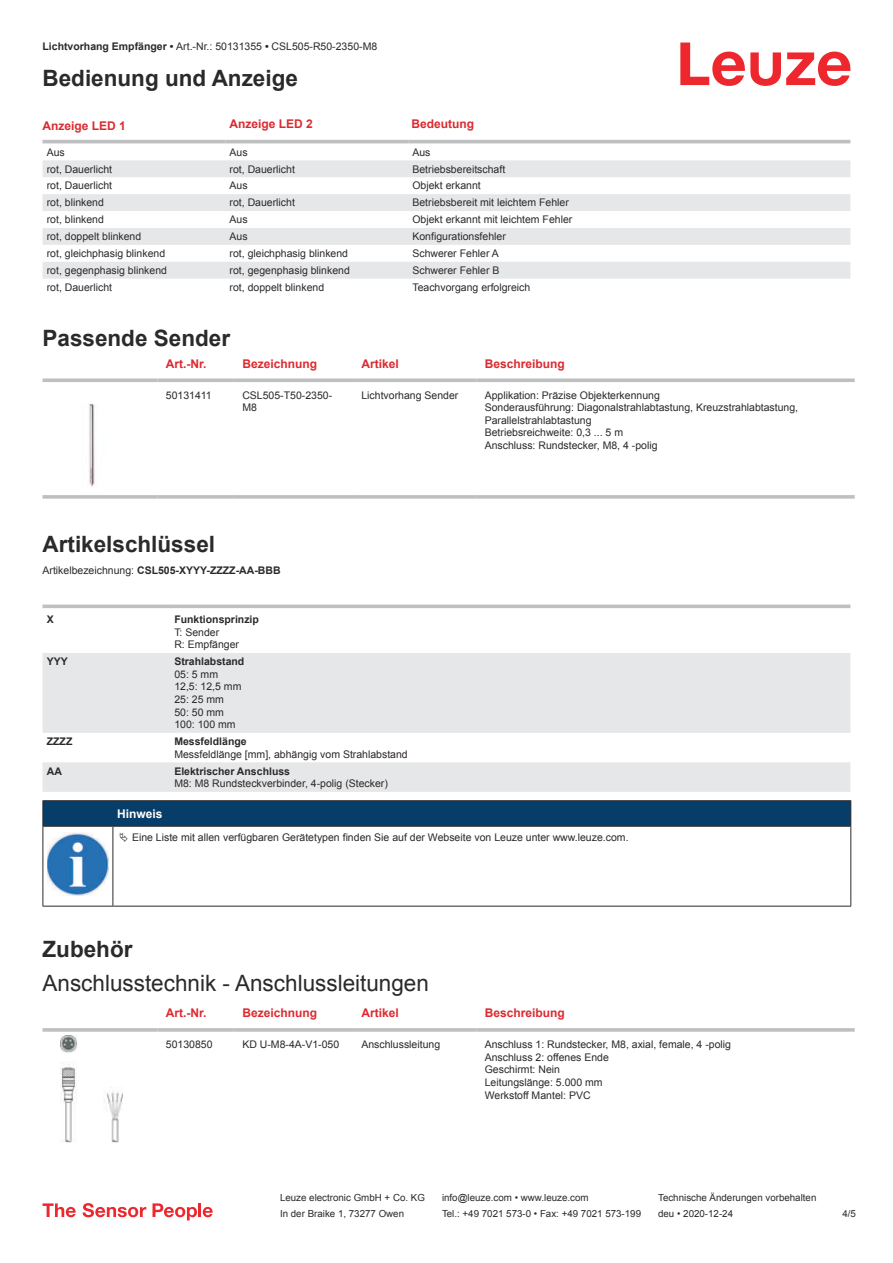
<style>
.page{position:relative;width:893px;height:1263px;background:#fff}
.page>*{position:absolute;margin:0;border:0;box-sizing:border-box;transform-origin:0 0}
.t1{font:700 22.5px "Arial";color:#2b292a}
.t2{font:22.5px "Arial";color:#2b292a}
.t3{font:700 12px "Arial";color:#db2a30}
.t4{font:700 12px "Arial";color:#fff}
.t5{font:10.5px/12.6px "Arial";color:#2b292a}
.t6{font:700 10.5px "Arial";color:#2b292a}
.t7{font:9.75px "Arial";color:#2b292a}
.s1{font-weight:700}
.s2{font-weight:400}
</style>
<div class="page">
<svg style="left:680px;top:43px;width:170px;height:43px"></svg>
<svg style="left:43px;top:143px;width:807px;height:1px"></svg>
<svg style="left:43px;top:160px;width:807px;height:119px;fill:#e6e7e9"></svg>
<hr style="left:43px;top:140px;width:182px;height:3px;background:#bdbfc1">
<hr style="left:225px;top:140px;width:183px;height:3px;background:#bdbfc1">
<hr style="left:408px;top:140px;width:442px;height:3px;background:#bdbfc1">
<svg style="left:43px;top:378px;width:114px;height:4px"></svg>
<svg style="left:157px;top:378px;width:77px;height:4px"></svg>
<svg style="left:234px;top:378px;width:119px;height:4px"></svg>
<svg style="left:353px;top:378px;width:123px;height:4px"></svg>
<svg style="left:476px;top:378px;width:379px;height:4px;background:#c5c6c8"></svg>
<svg style="left:43px;top:495px;width:114px;height:4px"></svg>
<svg style="left:157px;top:495px;width:77px;height:4px"></svg>
<svg style="left:234px;top:495px;width:119px;height:4px"></svg>
<svg style="left:353px;top:495px;width:123px;height:4px"></svg>
<svg style="left:476px;top:495px;width:379px;height:4px;background:#c3c5c7"></svg>
<img style="left:89px;top:403px;width:6px;height:84px">
<svg style="left:43px;top:653px;width:807px;height:139px;fill:#e6e7e9"></svg>
<svg style="left:43px;top:604px;width:127px;height:4px"></svg>
<svg style="left:170px;top:604px;width:680px;height:4px;background:#c6c8c9"></svg>
<svg style="left:43px;top:1028px;width:114px;height:4px"></svg>
<hr style="left:157px;top:1028px;width:77px;height:4px;background:#c5c7c8">
<svg style="left:234px;top:1028px;width:119px;height:4px"></svg>
<svg style="left:353px;top:1028px;width:123px;height:4px"></svg>
<hr style="left:476px;top:1028px;width:379px;height:4px;background:#c5c7c8">
<img style="left:60px;top:1036px;width:63px;height:106px">
<svg style="left:43px;top:1203px;width:33px;height:14px"></svg>
<svg style="left:83px;top:1203px;width:63px;height:14px"></svg>
<svg style="left:153px;top:1203px;width:44px;height:17px"></svg>
<hr style="left:198px;top:1203px;width:3px;height:14px;background:#ed272d">
<svg style="left:203px;top:1207px;width:10px;height:10px"></svg>
<svg style="left:44px;top:827px;width:806px;height:79px"></svg>
<hr style="left:43px;top:800px;width:70px;height:1px;background:#2b292a">
<hr style="left:43px;top:826px;width:70px;height:1px;background:#2b292a">
<hr style="left:113px;top:800px;width:738px;height:1px;background:#2b292a">
<svg style="left:43px;top:801px;width:808px;height:25px;background:#063c67"></svg>
<hr style="left:113px;top:826px;width:738px;height:1px;background:#2b292a">
<hr style="left:43px;top:827px;width:1px;height:75px;background:#2b292a">
<hr style="left:113px;top:827px;width:1px;height:75px;background:#2b292a">
<hr style="left:850px;top:827px;width:1px;height:75px;background:#2b292a">
<hr style="left:43px;top:906px;width:70px;height:1px;background:#2b292a">
<hr style="left:113px;top:906px;width:738px;height:1px;background:#2b292a">
<img style="left:47px;top:833px;width:61px;height:62px">
<div style="left:115px;top:827px;width:734px;height:20px;background:#fff"></div>
<p class="t5" style="left:43px;top:41px;width:336px"><span class="s1">Lichtvorhang Empfänger •</span> Art.-Nr.: 50131355 <span class="s1">•</span> CSL505-R50-2350-M8</p>
<h1 class="t1" style="left:43px;top:70px;width:257px">Bedienung und Anzeige</h1>
<p class="t3" style="left:43px;top:121px;width:85px">Anzeige LED 1</p>
<p class="t3" style="left:230px;top:119px;width:85px">Anzeige LED 2</p>
<p class="t3" style="left:411px;top:119px;width:64px">Bedeutung</p>
<p class="t5" style="left:47px;top:147px;width:20px">Aus</p>
<p class="t5" style="left:230px;top:147px;width:20px">Aus</p>
<p class="t5" style="left:412px;top:147px;width:20px">Aus</p>
<p class="t5" style="left:47px;top:163px;width:67px">rot, Dauerlicht</p>
<p class="t5" style="left:230px;top:163px;width:67px">rot, Dauerlicht</p>
<p class="t5" style="left:412px;top:163px;width:94px">Betriebsbereitschaft</p>
<p class="t5" style="left:47px;top:180px;width:67px">rot, Dauerlicht</p>
<p class="t5" style="left:230px;top:180px;width:20px">Aus</p>
<p class="t5" style="left:412px;top:180px;width:70px">Objekt erkannt</p>
<p class="t5" style="left:47px;top:197px;width:59px">rot, blinkend</p>
<p class="t5" style="left:230px;top:197px;width:67px">rot, Dauerlicht</p>
<p class="t5" style="left:412px;top:197px;width:158px">Betriebsbereit mit leichtem Fehler</p>
<p class="t5" style="left:47px;top:214px;width:59px">rot, blinkend</p>
<p class="t5" style="left:230px;top:214px;width:20px">Aus</p>
<p class="t5" style="left:412px;top:214px;width:161px">Objekt erkannt mit leichtem Fehler</p>
<p class="t5" style="left:47px;top:231px;width:96px">rot, doppelt blinkend</p>
<p class="t5" style="left:230px;top:231px;width:20px">Aus</p>
<p class="t5" style="left:412px;top:231px;width:95px">Konfigurationsfehler</p>
<p class="t5" style="left:47px;top:248px;width:120px">rot, gleichphasig blinkend</p>
<p class="t5" style="left:230px;top:248px;width:120px">rot, gleichphasig blinkend</p>
<p class="t5" style="left:412px;top:248px;width:88px">Schwerer Fehler A</p>
<p class="t5" style="left:47px;top:265px;width:122px">rot, gegenphasig blinkend</p>
<p class="t5" style="left:230px;top:265px;width:122px">rot, gegenphasig blinkend</p>
<p class="t5" style="left:412px;top:265px;width:88px">Schwerer Fehler B</p>
<p class="t5" style="left:47px;top:282px;width:67px">rot, Dauerlicht</p>
<p class="t5" style="left:230px;top:282px;width:96px">rot, doppelt blinkend</p>
<p class="t5" style="left:412px;top:282px;width:119px">Teachvorgang erfolgreich</p>
<h1 class="t1" style="left:43px;top:329px;width:189px">Passende Sender</h1>
<p class="t3" style="left:166px;top:359px;width:42px">Art.-Nr.</p>
<p class="t3" style="left:242px;top:359px;width:76px">Bezeichnung</p>
<p class="t3" style="left:361px;top:359px;width:39px">Artikel</p>
<p class="t3" style="left:485px;top:359px;width:82px">Beschreibung</p>
<p class="t5" style="left:166px;top:389px;width:47px">50131411</p>
<p class="t5" style="left:242px;top:389px;width:91px">CSL505-T50-2350-<br>M8</p>
<p class="t5" style="left:361px;top:389px;width:98px">Lichtvorhang Sender</p>
<p class="t5" style="left:485px;top:389px;width:315px">Applikation: Präzise Objekterkennung<br>Sonderausführung: Diagonalstrahlabtastung, Kreuzstrahlabtastung, Parallelstrahlabtastung<br>Betriebsreichweite: 0,3 ... 5 m<br>Anschluss: Rundstecker, M8, 4 -polig</p>
<h1 class="t1" style="left:43px;top:535px;width:174px">Artikelschlüssel</h1>
<p class="t6" style="left:43px;top:567px;width:240px"><span class="s2">Artikelbezeichnung:</span> CSL505-XYYY-ZZZZ-AA-BBB</p>
<p class="t6" style="left:47px;top:615px;width:9px">X</p>
<p class="t6" style="left:174px;top:615px;width:86px">Funktionsprinzip</p>
<p class="t5" style="left:174px;top:627px;width:66px">T: Sender<br>R: Empfänger</p>
<p class="t6" style="left:47px;top:657px;width:23px">YYY</p>
<p class="t6" style="left:174px;top:657px;width:72px">Strahlabstand</p>
<p class="t5" style="left:174px;top:669px;width:69px">05: 5 mm<br>12,5: 12,5 mm<br>25: 25 mm<br>50: 50 mm<br>100: 100 mm</p>
<p class="t6" style="left:47px;top:737px;width:27px">ZZZZ</p>
<p class="t6" style="left:174px;top:737px;width:74px">Messfeldlänge</p>
<p class="t5" style="left:174px;top:749px;width:235px">Messfeldlänge [mm], abhängig vom Strahlabstand</p>
<p class="t6" style="left:47px;top:767px;width:17px">AA</p>
<p class="t6" style="left:174px;top:767px;width:117px">Elektrischer Anschluss</p>
<p class="t5" style="left:174px;top:778px;width:215px">M8: M8 Rundsteckverbinder, 4-polig (Stecker)</p>
<p class="t4" style="left:117px;top:809px;width:47px">Hinweis</p>
<p class="t5" style="left:132px;top:832px;width:498px">Eine Liste mit allen verfügbaren Gerätetypen finden Sie auf der Webseite von Leuze unter www.leuze.com.</p>
<h1 class="t1" style="left:43px;top:941px;width:92px">Zubehör</h1>
<h1 class="t2" style="left:43px;top:975px;width:388px">Anschlusstechnik - Anschlussleitungen</h1>
<p class="t3" style="left:166px;top:1008px;width:42px">Art.-Nr.</p>
<p class="t3" style="left:242px;top:1008px;width:76px">Bezeichnung</p>
<p class="t3" style="left:361px;top:1008px;width:39px">Artikel</p>
<p class="t3" style="left:485px;top:1008px;width:82px">Beschreibung</p>
<p class="t5" style="left:166px;top:1039px;width:48px">50130850</p>
<p class="t5" style="left:242px;top:1039px;width:98px">KD U-M8-4A-V1-050</p>
<p class="t5" style="left:361px;top:1039px;width:80px">Anschlussleitung</p>
<p class="t5" style="left:485px;top:1039px;width:248px">Anschluss 1: Rundstecker, M8, axial, female, 4 -polig<br>Anschluss 2: offenes Ende<br>Geschirmt: Nein<br>Leitungslänge: 5.000 mm<br>Werkstoff Mantel: PVC</p>
<p class="t7" style="left:280px;top:1194px;width:146px">Leuze electronic GmbH + Co. KG</p>
<p class="t7" style="left:442px;top:1194px;width:148px">info@leuze.com • www.leuze.com</p>
<p class="t7" style="left:658px;top:1194px;width:160px">Technische Änderungen vorbehalten</p>
<p class="t7" style="left:280px;top:1210px;width:126px">In der Braike 1, 73277 Owen</p>
<p class="t7" style="left:442px;top:1210px;width:201px">Tel.: +49 7021 573-0 • Fax: +49 7021 573-199</p>
<p class="t7" style="left:658px;top:1210px;width:76px">deu • 2020-12-24</p>
<p class="t7" style="left:842px;top:1210px;width:15px">4 /5</p>
</div>
